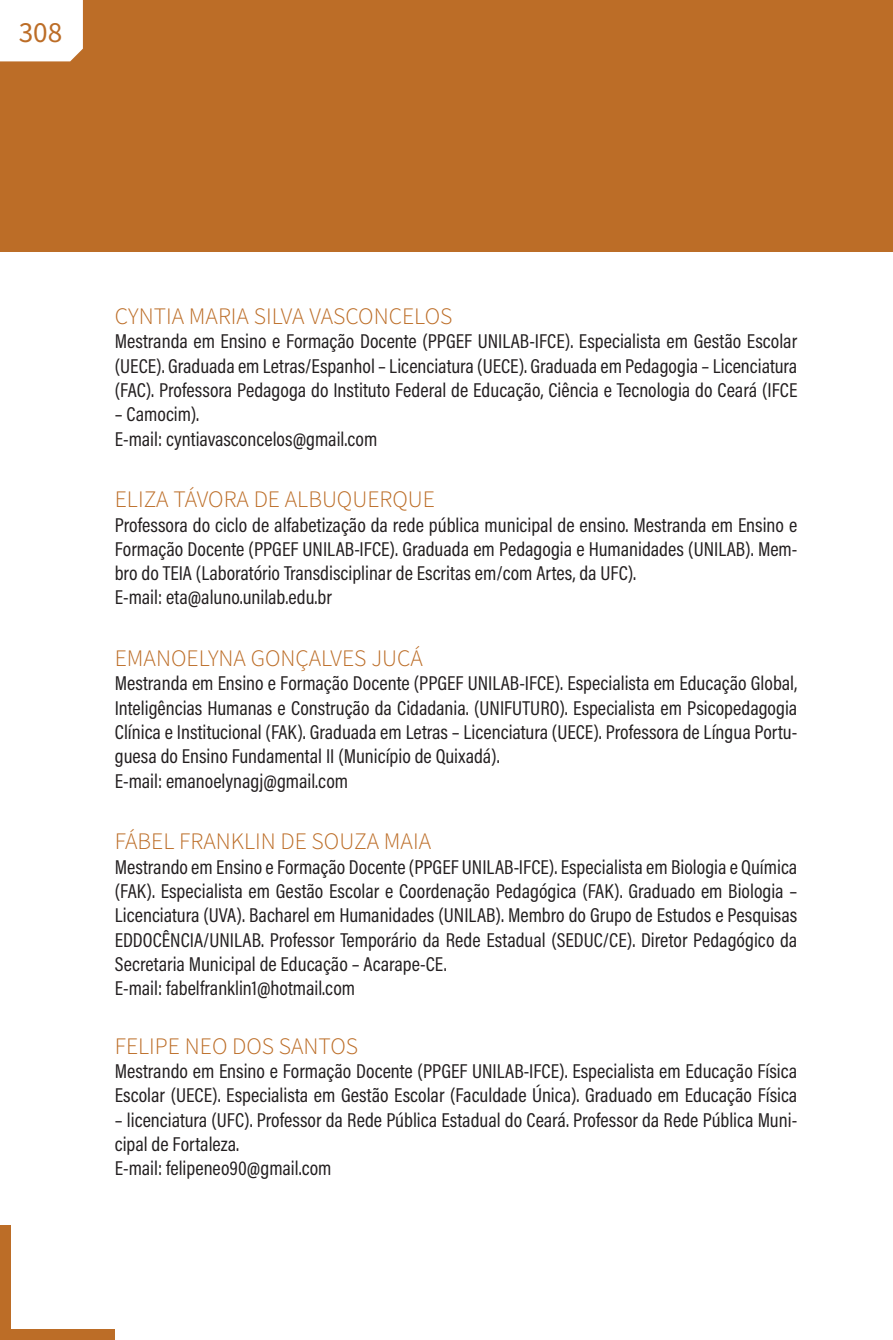
<style>
.page{position:relative;width:893px;height:1340px;background:#fff}
.page>*{position:absolute;margin:0;border:0;box-sizing:border-box;transform-origin:0 0}
.t1{font:29.25px "Source Sans Pro";color:#bc6d27}
.AUTOR{font:300 23.62px "Source Sans Pro";color:#bc6d27}
.EMAIL{font:20.25px/24.3px "Acumin Pro Cond";color:#231f20;text-align:justify}
</style>
<div class="page">
<div style="left:0;top:0;width:893px;height:252px;background:#bc6d27"></div>
<div style="left:0;top:0;width:83px;height:61px;background:#fff"></div>
<div style="left:0;top:1225px;width:10px;height:114px;background:#bc6d27"></div>
<div style="left:0;top:1329px;width:115px;height:10px;background:#bc6d27"></div>
<h1 class="t1" style="left:19px;top:13px;width:45px">308</h1>
<p class="AUTOR" style="left:115px;top:302px;width:339px">CYNTIA MARIA SILVA VASCONCELOS</p>
<p class="EMAIL" style="left:115px;top:329px;width:684px">Mestranda em Ensino e Formação Docente (PPGEF UNILAB-IFCE). Especialista em Gestão Escolar (UECE). Graduada em Letras/Espanhol – Licenciatura (UECE). Graduada em Pedagogia – Licenciatura (FAC). Professora Pedagoga do Instituto Federal de Educação, Ciência e Tecnologia do Ceará (IFCE</p>
<p class="EMAIL" style="left:115px;top:402px;width:86px">– Camocim).</p>
<p class="EMAIL" style="left:115px;top:426px;width:264px">E-mail: cyntiavasconcelos@gmail.com</p>
<p class="AUTOR" style="left:115px;top:485px;width:322px">ELIZA TÁVORA DE ALBUQUERQUE</p>
<p class="EMAIL" style="left:115px;top:512px;width:684px">Professora do ciclo de alfabetização da rede pública municipal de ensino. Mestranda em Ensino e Formação Docente (PPGEF UNILAB-IFCE). Graduada em Pedagogia e Humanidades (UNILAB). Mem&shy;bro do TEIA (Laboratório Transdisciplinar de Escritas em/com Artes, da UFC).</p>
<p class="EMAIL" style="left:115px;top:585px;width:219px">E-mail: eta@aluno.unilab.edu.br</p>
<p class="AUTOR" style="left:115px;top:644px;width:310px">EMANOELYNA GONÇALVES JUCÁ</p>
<p class="EMAIL" style="left:115px;top:671px;width:684px">Mestranda em Ensino e Formação Docente (PPGEF UNILAB-IFCE). Especialista em Educação Global, Inteligências Humanas e Construção da Cidadania. (UNIFUTURO). Especialista em Psicopedagogia Clínica e Institucional (FAK). Graduada em Letras – Licenciatura (UECE). Professora de Língua Portu&shy;guesa do Ensino Fundamental II (Município de Quixadá).</p>
<p class="EMAIL" style="left:115px;top:768px;width:235px">E-mail: emanoelynagj@gmail.com</p>
<p class="AUTOR" style="left:115px;top:827px;width:318px">FÁBEL FRANKLIN DE SOUZA MAIA</p>
<p class="EMAIL" style="left:115px;top:854px;width:684px">Mestrando em Ensino e Formação Docente (PPGEF UNILAB-IFCE). Especialista em Biologia e Química (FAK). Especialista em Gestão Escolar e Coordenação Pedagógica (FAK). Graduado em Biologia – Licenciatura (UVA). Bacharel em Humanidades (UNILAB). Membro do Grupo de Estudos e Pesquisas EDDOCÊNCIA/UNILAB. Professor Temporário da Rede Estadual (SEDUC/CE). Diretor Pedagógico da Secretaria Municipal de Educação – Acarape-CE.</p>
<p class="EMAIL" style="left:115px;top:975px;width:242px">E-mail: fabelfranklin1@hotmail.com</p>
<p class="AUTOR" style="left:115px;top:1031px;width:245px">FELIPE NEO DOS SANTOS</p>
<p class="EMAIL" style="left:115px;top:1058px;width:684px">Mestrando em Ensino e Formação Docente (PPGEF UNILAB-IFCE). Especialista em Educação Física<br>Escolar (UECE). Especialista em Gestão Escolar (Faculdade Única). Graduado em Educação Física</p>
<p class="EMAIL" style="left:115px;top:1107px;width:684px">– licenciatura (UFC). Professor da Rede Pública Estadual do Ceará. Professor da Rede Pública Muni&shy;cipal de Fortaleza.</p>
<p class="EMAIL" style="left:115px;top:1155px;width:218px">E-mail: felipeneo90@gmail.com</p>
</div>
